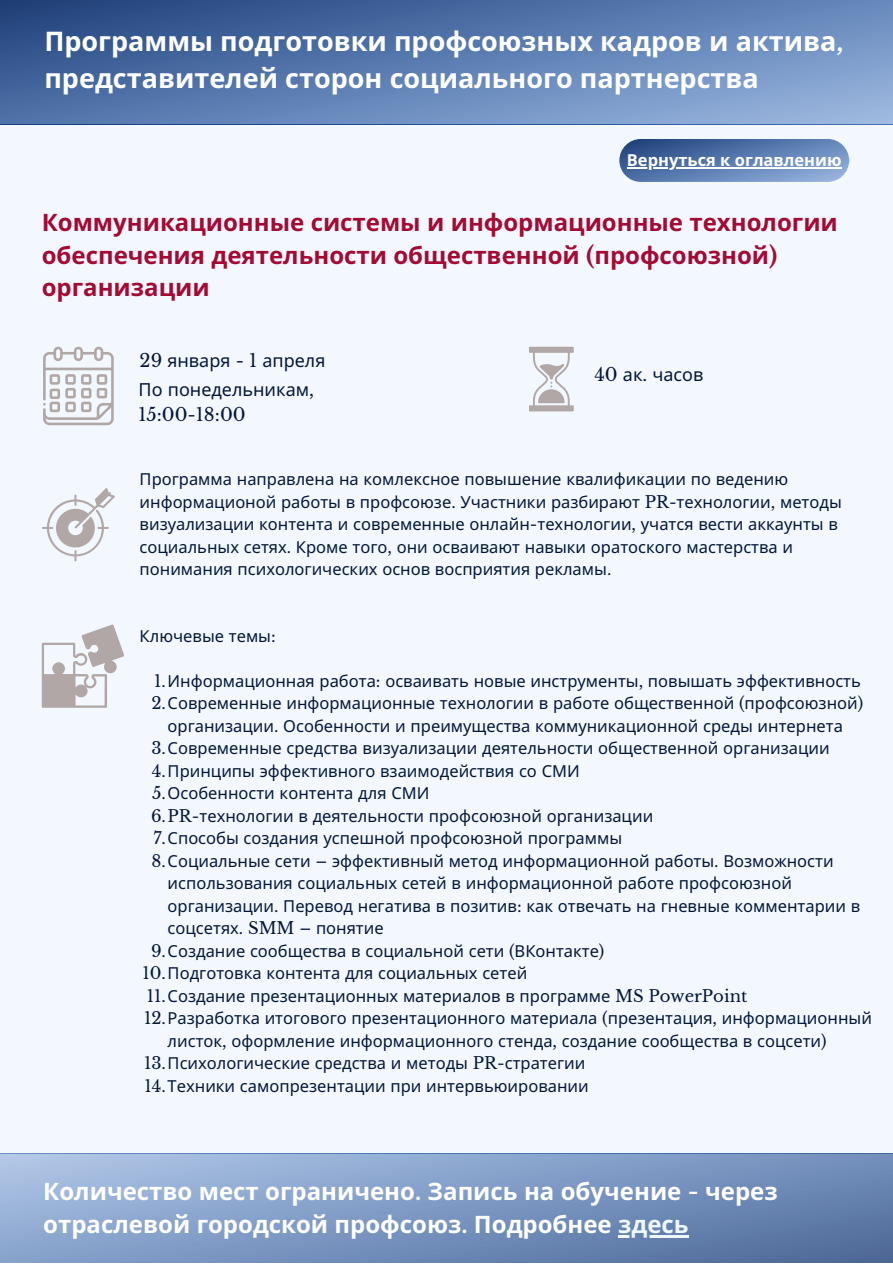
<style>
.page{position:relative;width:893px;height:1264px;background:#fff}
.page>*{position:absolute;margin:0;border:0;box-sizing:border-box;transform-origin:0 0}
.t1{font:700 27px/37px "Noto Sans";color:#fff}
.t2{font:700 24px/32.5px "Noto Sans";color:#a30a34}
.t3{font:700 24px/32.5px "Noto Sans";color:#fff}
.t4{font:18px "Noto Sans";color:#031739}
.t5{font:18px "Libre Baskerville";color:#031739}
.t6{font:16.5px/22.5px "Noto Sans";color:#031739}
.t7{font:700 16.5px "Noto Sans";color:#fff}
.s1{font-family:"Libre Baskerville"}
.s2{color:#eef8ff}
</style>
<div class="page">
<div style="left:0;top:0;width:892px;height:1262px;background:#f3f8ff"></div>
<svg style="left:42px;top:624px;width:82px;height:83px"></svg>
<svg style="left:0;top:0;width:892px;height:124px;background:#5b7cb0"></svg>
<svg style="left:43px;top:347px;width:71px;height:78px"></svg>
<svg style="left:529px;top:347px;width:44px;height:64px"></svg>
<svg style="left:42px;top:488px;width:73px;height:73px"></svg>
<svg style="left:619px;top:139px;width:230px;height:43px;background:#5e7eb0"></svg>
<hr style="left:627px;top:167px;width:214px;height:1px;background:#fff">
<svg style="left:0;top:1153px;width:892px;height:109px;background:#7d98c1"></svg>
<hr style="left:618px;top:1235px;width:70px;height:2px;background:#eef8ff">
<p class="t1" style="left:44px;top:22px;width:800px">Программы подготовки профсоюзных кадров и актива<span class="s1">, </span>представителей сторон социального партнерства</p>
<p class="t7" style="left:627px;top:148px;width:216px">Вернуться к оглавлению</p>
<p class="t2" style="left:42px;top:205px;width:797px">Коммуникационные системы и информационные технологии обеспечения деятельности общественной <span class="s1">(</span>профсоюзной<span class="s1">) </span>организации</p>
<p class="t4" style="left:140px;top:347px;width:187px"><span class="s1">29</span> января <span class="s1">- 1</span> апреля</p>
<p class="t4" style="left:138px;top:377px;width:177px">По понедельникам<span class="s1">,</span></p>
<p class="t5" style="left:138px;top:403px;width:109px">15:00-18:00</p>
<p class="t4" style="left:594px;top:362px;width:111px"><span class="s1">40</span> ак<span class="s1">.</span> часов</p>
<p class="t6" style="left:140px;top:467px;width:703px">Программа направлена на комлексное повышение квалификации по ведению информационой работы в профсоюзе<span class="s1">.</span> Участники разбирают <span class="s1">PR-</span>технологии<span class="s1">,</span> методы визуализации контента и современные онлайн<span class="s1">-</span>технологии<span class="s1">,</span> учатся вести аккаунты в социальных сетях<span class="s1">.</span> Кроме того<span class="s1">,</span> они осваивают навыки оратоского мастерства и понимания психологических основ восприятия рекламы<span class="s1">.</span></p>
<p class="t6" style="left:140px;top:624px;width:138px">Ключевые темы<span class="s1">:</span></p>
<p class="t6" style="left:154px;top:669px;width:708px"><span class="s1">1.</span>Информационная работа<span class="s1">:</span> осваивать новые инструменты<span class="s1">,</span> повышать эффективность</p>
<p class="t6" style="left:151px;top:691px;width:713px;text-align:center"><span class="s1">2.</span>Современные информационные технологии в работе общественной <span class="s1">(</span>профсоюзной<span class="s1">) </span>организации<span class="s1">.</span> Особенности и преимущества коммуникационной среды интернета</p>
<p class="t6" style="left:151px;top:736px;width:679px"><span class="s1">3.</span>Современные средства визуализации деятельности общественной организации</p>
<p class="t6" style="left:152px;top:759px;width:429px"><span class="s1">4.</span>Принципы эффективного взаимодействия со СМИ</p>
<p class="t6" style="left:152px;top:781px;width:278px"><span class="s1">5.</span>Особенности контента для СМИ</p>
<p class="t6" style="left:151px;top:804px;width:503px"><span class="s1">6.PR-</span>технологии в деятельности профсоюзной организации</p>
<p class="t6" style="left:153px;top:826px;width:470px"><span class="s1">7.</span>Способы создания успешной профсоюзной программы</p>
<p class="t6" style="left:168px;top:849px;width:694px;text-indent:-16px"><span class="s1">8.</span>Социальные сети <span class="s1">–</span> эффективный метод информационной работы<span class="s1">.</span> Возможности использования социальных сетей в информационной работе профсоюзной организации<span class="s1">.</span> Перевод негатива в позитив<span class="s1">:</span> как отвечать на гневные комментарии в соцсетях<span class="s1">. SMM –</span> понятие</p>
<p class="t6" style="left:151px;top:939px;width:455px"><span class="s1">9.</span>Создание сообщества в социальной сети <span class="s1">(</span>ВКонтакте<span class="s1">)</span></p>
<p class="t6" style="left:142px;top:961px;width:386px"><span class="s1">10.</span>Подготовка контента для социальных сетей</p>
<p class="t6" style="left:147px;top:984px;width:602px"><span class="s1">11.</span>Создание презентационных материалов в программе <span class="s1">MS PowerPoint</span></p>
<p class="t6" style="left:168px;top:1006px;width:705px;text-indent:-24px"><span class="s1">12.</span>Разработка итогового презентационного материала <span class="s1">(</span>презентация<span class="s1">,</span> информационный листок<span class="s1">,</span> оформление информационного стенда<span class="s1">,</span> создание сообщества в соцсети<span class="s1">)</span></p>
<p class="t6" style="left:144px;top:1051px;width:443px"><span class="s1">13.</span>Психологические средства и методы <span class="s1">PR-</span>стратегии</p>
<p class="t6" style="left:145px;top:1073px;width:445px"><span class="s1">14.</span>Техники самопрезентации при интервьюировании</p>
<p class="t3" style="left:43px;top:1174px;width:735px">Количество мест ограничено<span class="s1">.</span> Запись на обучение <span class="s1">-</span> через отраслевой городской профсоюз<span class="s1">.</span> Подробнее <span class="s2">здесь</span></p>
</div>
